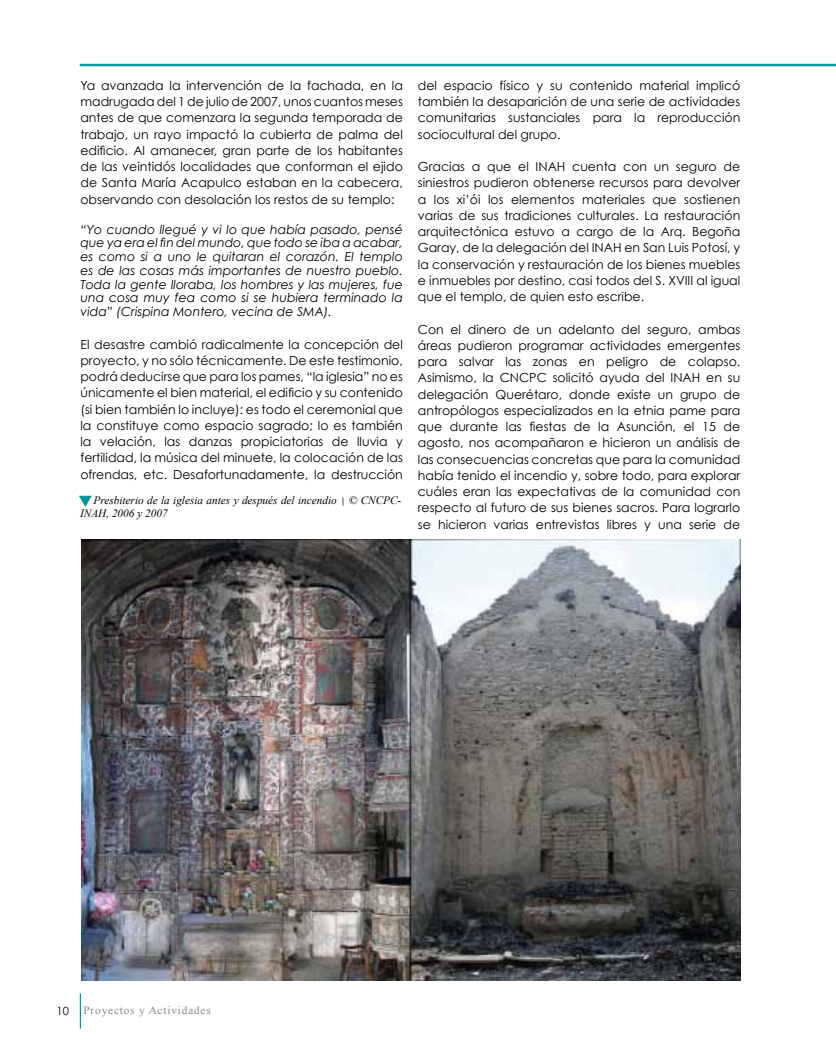
<style>
.page{position:relative;width:836px;height:1061px;background:#fff}
.page>*{position:absolute;margin:0;border:0;box-sizing:border-box;transform-origin:0 0}
.t1{font:12.5px/16.2px "Century Gothic";color:#000;text-align:justify}
.t2{font:italic 12.5px/13.8px "Century Gothic";color:#000;text-align:justify}
.t3{font:italic 11.25px/13.5px "Times New Roman";color:#000}
.t4{font:11.25px "Times New Roman";letter-spacing:.075em;color:#878787}
.t5{font:11.25px "Century Gothic";color:#000}
.s1{font-style:inherit}
.s2{font-family:"Century Gothic";font-style:normal;font-size:8.75px}
</style>
<div class="page">
<hr style="left:80px;top:993px;width:1px;height:36px;background:#009a9d">
<hr style="left:80px;top:64px;width:756px;height:2px;background:#009a9d">
<svg style="left:79px;top:496px;width:13px;height:11px"></svg>
<img style="left:81px;top:540px;width:660px;height:440px">
<p class="t1" style="left:80px;top:77px;width:324px">Ya avanzada la intervención de la fachada, en la madrugada del 1 de julio de 2007, unos cuantos meses antes de que comenzara la segunda temporada de trabajo<span class="s1">,</span> un rayo impactó la cubierta de palma del edificio. Al amanecer, gran parte de los habitantes de las veintidós localidades que conforman el ejido de Santa María Acapulco estaban en la cabecera, observando con desolación los restos de su templo:</p>
<p class="t2" style="left:80px;top:222px;width:324px">“Yo cuando llegué y vi lo que había pasado, pensé que ya era el fin del mundo, que todo se iba a acabar, es como si a uno le quitaran el corazón. El templo es de las cosas más importantes de nuestro pueblo.<br>Toda la gente lloraba, los hombres y las mujeres, fue una cosa muy fea como si se hubiera terminado la vida” (Crispina Montero, vecina de SMA).</p>
<p class="t1" style="left:80px;top:336px;width:324px">El desastre cambió radicalmente la concepción del proyecto, y no sólo técnicamente. De este testimonio, podrá deducirse que para los pames, “la iglesia” no es únicamente el bien material, el edificio y su contenido (si bien también lo incluye): es todo el ceremonial que la constituye como espacio sagrado; lo es también la velación, las danzas propiciatorias de lluvia y fertilidad, la música del minuete, la colocación de las ofrendas, etc. Desafortunadamente, la destrucción</p>
<p class="t3" style="left:80px;top:493px;width:323px;text-indent:13px">Presbiterio de la iglesia antes y después del incendio <span class="s2">|</span> © CNCPC-<br>INAH, 2006 y 2007</p>
<p class="t1" style="left:418px;top:77px;width:324px">del espacio físico y su contenido material implicó también la desaparición de una serie de actividades comunitarias sustanciales para la reproducción sociocultural del grupo.</p>
<p class="t1" style="left:418px;top:158px;width:126px">Gracias a que el inah</p>
<p class="t1" style="left:418px;top:158px;width:324px;text-indent:154px">cuenta con un seguro de siniestros pudieron obtenerse recursos para devolver a los xi’ói los elementos materiales que sostienen varias de sus tradiciones culturales. La restauración arquitectónica estuvo a cargo de la Arq. Begoña Garay, de la delegación del inah</p>
<p class="t1" style="left:418px;top:239px;width:324px;text-indent:207px">en San Luis Potosí, y la conservación y restauración de los bienes muebles e inmuebles por destino, casi todos del s. xviii</p>
<p class="t1" style="left:696px;top:272px;width:45px">al igual</p>
<p class="t1" style="left:418px;top:288px;width:228px">que el templo, de quien esto escribe.</p>
<p class="t1" style="left:418px;top:321px;width:324px">Con el dinero de un adelanto del seguro, ambas áreas pudieron programar actividades emergentes para salvar las zonas en peligro de colapso.<br>Asimismo, la cncpc</p>
<p class="t1" style="left:553px;top:369px;width:126px">solicitó ayuda del inah</p>
<p class="t1" style="left:418px;top:369px;width:324px;text-indent:288px">en su delegación Querétaro, donde existe un grupo de antropólogos especializados en la etnia pame para que durante las fiestas de la Asunción, el 15 de agosto, nos acompañaron e hicieron un análisis de las consecuencias concretas que para la comunidad había tenido el incendio y, sobre todo, para explorar cuáles eran las expectativas de la comunidad con respecto al futuro de sus bienes sacros. Para lograrlo se hicieron varias entrevistas libres y una serie de</p>
<p class="t5" style="left:57px;top:1003px;width:14px">10</p>
<p class="t4" style="left:84px;top:1002px;width:129px">Proyectos y Actividades</p>
</div>
